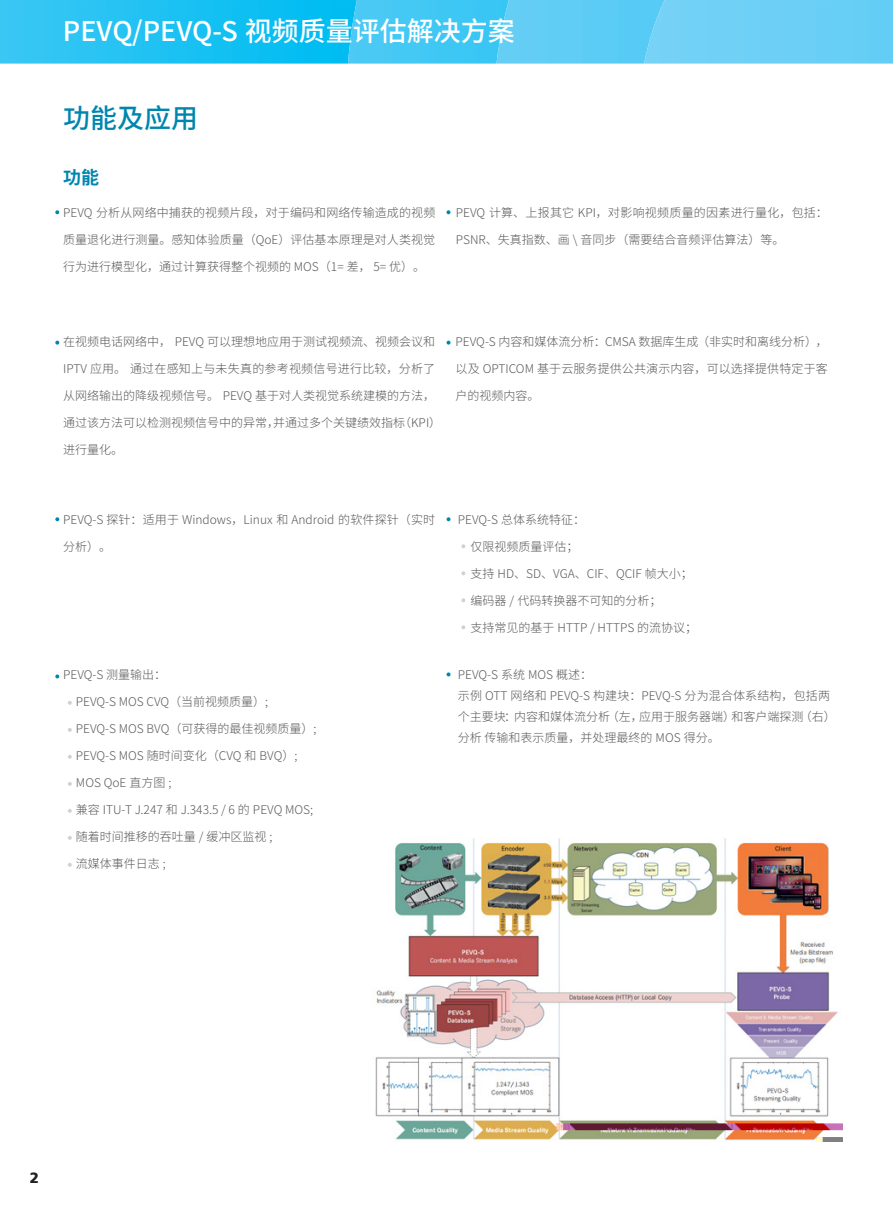
<style>
.page{position:relative;width:893px;height:1212px;background:#fff}
.page>*{position:absolute;margin:0;border:0;box-sizing:border-box;transform-origin:0 0}
.t1{font:500 27px "Source Han Sans SC";color:#fff}
.t2{font:500 27px "Source Han Sans SC";color:#0086ae}
.t3{font:700 18px "Source Han Sans SC";color:#0086ae}
.t4{font:900 15px "Frutiger CE";color:#231f20}
.t5{font:300 12px/21px "Source Han Sans SC";color:#57585a}
.t6{font:300 12px "Source Han Sans SC";letter-spacing:.02em;color:#57585a}
</style>
<div class="page">
<img style="left:0;top:0;width:348px;height:64px">
<img style="left:348px;top:0;width:148px;height:64px">
<img style="left:496px;top:0;width:148px;height:64px">
<img style="left:644px;top:0;width:249px;height:64px">
<svg style="left:55px;top:210px;width:4px;height:4px"></svg>
<svg style="left:446px;top:210px;width:4px;height:4px"></svg>
<svg style="left:55px;top:341px;width:4px;height:4px"></svg>
<svg style="left:446px;top:341px;width:4px;height:4px"></svg>
<svg style="left:55px;top:517px;width:4px;height:4px"></svg>
<svg style="left:446px;top:517px;width:4px;height:4px"></svg>
<svg style="left:55px;top:674px;width:4px;height:4px"></svg>
<svg style="left:461px;top:544px;width:4px;height:4px"></svg>
<svg style="left:461px;top:571px;width:4px;height:4px"></svg>
<svg style="left:461px;top:598px;width:4px;height:4px"></svg>
<svg style="left:461px;top:625px;width:4px;height:4px"></svg>
<svg style="left:68px;top:701px;width:4px;height:4px"></svg>
<svg style="left:68px;top:809px;width:4px;height:4px"></svg>
<svg style="left:68px;top:728px;width:4px;height:4px"></svg>
<svg style="left:68px;top:836px;width:4px;height:4px"></svg>
<svg style="left:68px;top:755px;width:4px;height:4px"></svg>
<svg style="left:68px;top:863px;width:4px;height:4px"></svg>
<svg style="left:68px;top:782px;width:4px;height:4px"></svg>
<svg style="left:446px;top:672px;width:4px;height:4px"></svg>
<img style="left:375px;top:838px;width:467px;height:304px">
<h1 class="t1" style="left:63px;top:16px;width:453px">PEVQ/PEVQ-S 视频质量评估解决方案</h1>
<p class="t2" style="left:63px;top:103px;width:136px">功能及应用</p>
<p class="t3" style="left:63px;top:168px;width:37px">功能</p>
<p class="t5" style="left:63px;top:202px;width:374px">PEVQ 分析从网络中捕获的视频片段，对于编码和网络传输造成的视频</p>
<p class="t5" style="left:63px;top:229px;width:373px">质量退化进行测量。感知体验质量（QoE）评估基本原理是对人类视觉</p>
<p class="t5" style="left:63px;top:256px;width:364px">行为进行模型化，通过计算获得整个视频的 MOS（1= 差， 5= 优）。</p>
<p class="t6" style="left:456px;top:206px;width:374px">PEVQ 计算、上报其它 KPI，对影响视频质量的因素进行量化，包括：</p>
<p class="t5" style="left:456px;top:229px;width:330px">PSNR、失真指数、画 \ 音同步（需要结合音频评估算法）等。</p>
<p class="t5" style="left:63px;top:331px;width:373px">在视频电话网络中， PEVQ 可以理想地应用于测试视频流、视频会议和</p>
<p class="t6" style="left:63px;top:362px;width:374px">IPTV 应用。 通过在感知上与未失真的参考视频信号进行比较，分析了</p>
<p class="t5" style="left:63px;top:385px;width:373px">从网络输出的降级视频信号。 PEVQ 基于对人类视觉系统建模的方法，</p>
<p class="t5" style="left:63px;top:412px;width:380px">通过该方法可以检测视频信号中的异常，并通过多个关键绩效指标（KPI）</p>
<p class="t5" style="left:63px;top:439px;width:61px">进行量化。</p>
<p class="t5" style="left:456px;top:331px;width:374px">PEVQ-S 内容和媒体流分析：CMSA 数据库生成（非实时和离线分析），</p>
<p class="t5" style="left:456px;top:358px;width:374px">以及 OPTICOM 基于云服务提供公共演示内容，可以选择提供特定于客</p>
<p class="t5" style="left:456px;top:385px;width:85px">户的视频内容。</p>
<p class="t5" style="left:63px;top:509px;width:374px">PEVQ-S 探针：适用于 Windows，Linux 和 Android 的软件探针（实时</p>
<p class="t5" style="left:63px;top:536px;width:49px">分析）。</p>
<p class="t5" style="left:63px;top:664px;width:105px">PEVQ-S 测量输出：</p>
<p class="t5" style="left:76px;top:691px;width:194px">PEVQ-S MOS CVQ（当前视频质量）;</p>
<p class="t5" style="left:76px;top:718px;width:242px">PEVQ-S MOS BVQ（可获得的最佳视频质量）;</p>
<p class="t5" style="left:76px;top:745px;width:223px">PEVQ-S MOS 随时间变化（CVQ 和 BVQ）;</p>
<p class="t5" style="left:76px;top:772px;width:97px">MOS QoE 直方图 ;</p>
<p class="t5" style="left:76px;top:799px;width:239px">兼容 ITU-T J.247 和 J.343.5 / 6 的 PEVQ MOS;</p>
<p class="t5" style="left:76px;top:826px;width:198px">随着时间推移的吞吐量 / 缓冲区监视 ;</p>
<p class="t5" style="left:76px;top:853px;width:92px">流媒体事件日志 ;</p>
<p class="t5" style="left:458px;top:509px;width:129px">PEVQ-S 总体系统特征：</p>
<p class="t5" style="left:471px;top:536px;width:109px">仅限视频质量评估；</p>
<p class="t5" style="left:471px;top:563px;width:224px">支持 HD、SD、VGA、CIF、QCIF 帧大小；</p>
<p class="t5" style="left:471px;top:590px;width:192px">编码器 / 代码转换器不可知的分析；</p>
<p class="t5" style="left:471px;top:617px;width:228px">支持常见的基于 HTTP / HTTPS 的流协议；</p>
<p class="t5" style="left:458px;top:664px;width:136px">PEVQ-S 系统 MOS 概述：</p>
<p class="t5" style="left:458px;top:685px;width:380px">示例 OTT 网络和 PEVQ-S 构建块：PEVQ-S 分为混合体系结构，包括两个主要块：内容和媒体流分析（左，应用于服务器端）和客户端探测（右）分析 传输和表示质量，并处理最终的 MOS 得分。</p>
<p class="t4" style="left:30px;top:1169px;width:11px">2</p>
</div>
